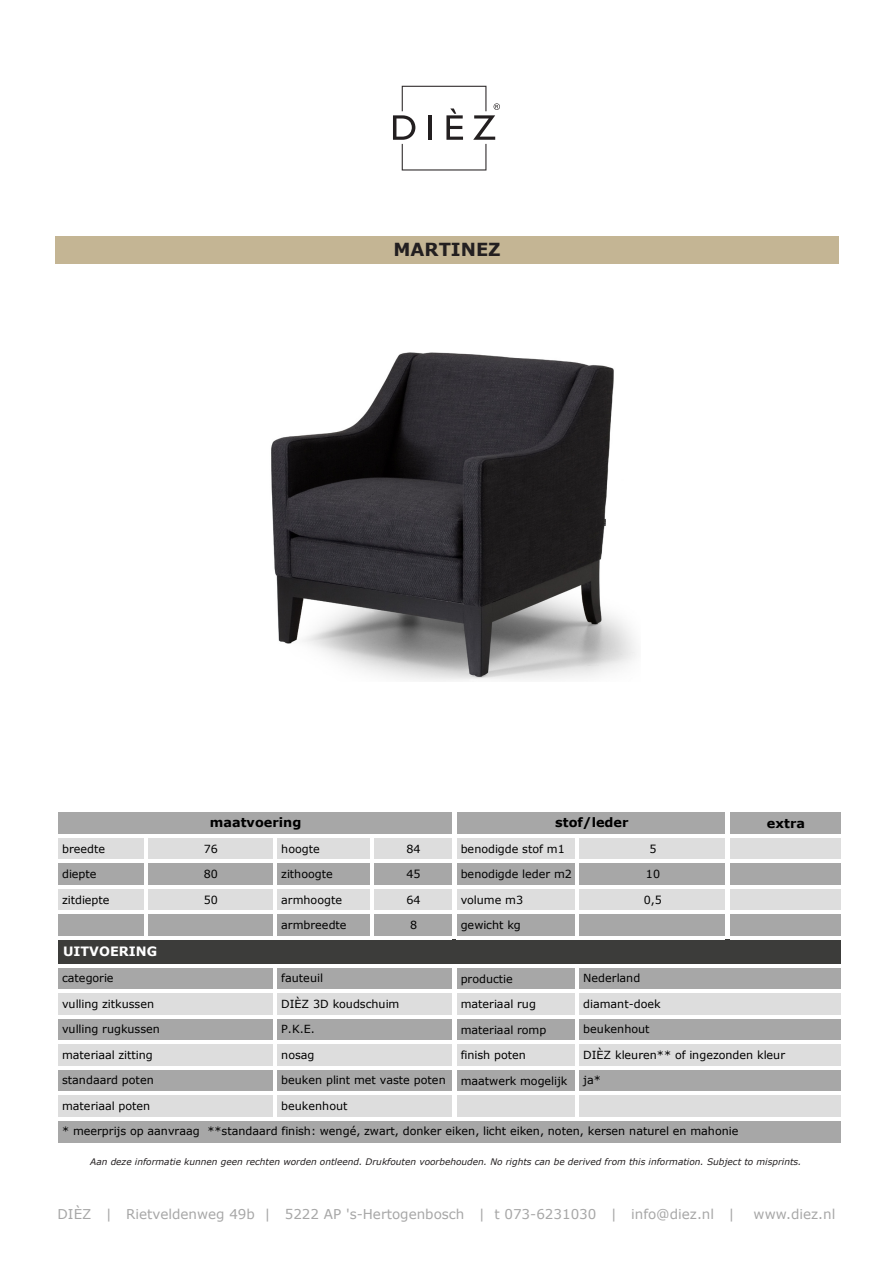
<style>
.page{position:relative;width:893px;height:1263px;background:#fff}
.page>*{position:absolute;margin:0;border:0;box-sizing:border-box;transform-origin:0 0}
.t1{font:700 18px "Verdana";color:#231f20}
.t2{font:13.5px "Verdana";color:#a7a7a7}
.t3{font:700 12.9px "Verdana";color:#000}
.t4{font:700 12.9px "Verdana";color:#fff}
.t5{font:11.1px "Verdana";color:#000}
.t6{font:italic 9px "Verdana";color:#231f20}
</style>
<div class="page">
<svg style="left:393px;top:86px;width:107px;height:84px"></svg>
<div style="left:55px;top:236px;width:784px;height:28px;background:#c4b594"></div>
<img style="left:271px;top:352px;width:365px;height:329px">
<div style="left:56px;top:810px;width:787px;height:26px;background:#a7a7a7"></div>
<div style="left:56px;top:836px;width:787px;height:25px;background:#ddd"></div>
<div style="left:56px;top:861px;width:787px;height:26px;background:#a7a7a7"></div>
<div style="left:56px;top:887px;width:787px;height:25px;background:#ddd"></div>
<div style="left:56px;top:912px;width:787px;height:26px;background:#a7a7a7"></div>
<div style="left:56px;top:938px;width:787px;height:28px;background:#3c3c3a"></div>
<div style="left:56px;top:966px;width:787px;height:25px;background:#a7a7a7"></div>
<div style="left:56px;top:991px;width:787px;height:26px;background:#ddd"></div>
<div style="left:56px;top:1017px;width:787px;height:25px;background:#a7a7a7"></div>
<div style="left:56px;top:1042px;width:787px;height:26px;background:#ddd"></div>
<div style="left:56px;top:1068px;width:787px;height:26px;background:#a7a7a7"></div>
<div style="left:56px;top:1093px;width:787px;height:26px;background:#ddd"></div>
<div style="left:56px;top:1119px;width:787px;height:26px;background:#a7a7a7"></div>
<hr style="left:57px;top:808px;width:395px;height:4px;background:#fff">
<hr style="left:456px;top:808px;width:269px;height:4px;background:#fff">
<hr style="left:57px;top:834px;width:395px;height:3px;background:#fff">
<hr style="left:456px;top:834px;width:269px;height:3px;background:#fff">
<hr style="left:57px;top:860px;width:395px;height:3px;background:#fff">
<hr style="left:456px;top:860px;width:269px;height:3px;background:#fff">
<hr style="left:57px;top:885px;width:395px;height:3px;background:#fff">
<hr style="left:456px;top:885px;width:269px;height:3px;background:#fff">
<hr style="left:57px;top:911px;width:395px;height:3px;background:#fff">
<hr style="left:456px;top:911px;width:269px;height:3px;background:#fff">
<hr style="left:57px;top:936px;width:395px;height:3px;background:#fff">
<hr style="left:456px;top:936px;width:269px;height:3px;background:#fff">
<hr style="left:273px;top:837px;width:3px;height:102px;background:#fff">
<hr style="left:452px;top:808px;width:4px;height:131px;background:#fff">
<hr style="left:57px;top:964px;width:395px;height:3px;background:#fff">
<hr style="left:575px;top:837px;width:3px;height:102px;background:#fff">
<hr style="left:57px;top:990px;width:395px;height:3px;background:#fff">
<hr style="left:57px;top:1015px;width:395px;height:3px;background:#fff">
<hr style="left:57px;top:1041px;width:395px;height:3px;background:#fff">
<hr style="left:57px;top:1066px;width:395px;height:3px;background:#fff">
<hr style="left:57px;top:1092px;width:395px;height:3px;background:#fff">
<hr style="left:57px;top:1117px;width:395px;height:3px;background:#fff">
<hr style="left:54px;top:808px;width:3px;height:338px;background:#fff">
<hr style="left:452px;top:964px;width:4px;height:156px;background:#fff">
<div style="left:725px;top:808px;width:5px;height:131px;background:#fff"></div>
<hr style="left:841px;top:812px;width:3px;height:334px;background:#fff">
<hr style="left:144px;top:837px;width:3px;height:102px;background:#fff">
<hr style="left:273px;top:967px;width:3px;height:153px;background:#fff">
<hr style="left:370px;top:837px;width:3px;height:102px;background:#fff">
<hr style="left:575px;top:967px;width:3px;height:153px;background:#fff">
<hr style="left:730px;top:808px;width:114px;height:4px;background:#fff">
<hr style="left:730px;top:834px;width:114px;height:3px;background:#fff">
<hr style="left:730px;top:860px;width:114px;height:3px;background:#fff">
<hr style="left:730px;top:885px;width:114px;height:3px;background:#fff">
<hr style="left:730px;top:911px;width:114px;height:3px;background:#fff">
<hr style="left:730px;top:936px;width:114px;height:3px;background:#fff">
<hr style="left:456px;top:964px;width:388px;height:3px;background:#fff">
<hr style="left:456px;top:990px;width:388px;height:3px;background:#fff">
<hr style="left:456px;top:1015px;width:388px;height:3px;background:#fff">
<hr style="left:456px;top:1041px;width:388px;height:3px;background:#fff">
<hr style="left:456px;top:1066px;width:388px;height:3px;background:#fff">
<hr style="left:456px;top:1092px;width:388px;height:3px;background:#fff">
<hr style="left:456px;top:1117px;width:388px;height:3px;background:#fff">
<hr style="left:57px;top:1143px;width:787px;height:3px;background:#fff">
<p class="t1" style="left:394px;top:236px;width:109px">MARTINEZ</p>
<p class="t3" style="left:210px;top:813px;width:93px">maatvoering</p>
<p class="t3" style="left:555px;top:813px;width:75px">stof/leder</p>
<p class="t5" style="left:62px;top:841px;width:45px">breedte</p>
<p class="t5" style="left:204px;top:841px;width:16px">76</p>
<p class="t5" style="left:281px;top:841px;width:40px">hoogte</p>
<p class="t5" style="left:407px;top:841px;width:16px">84</p>
<p class="t5" style="left:461px;top:841px;width:106px">benodigde stof m1</p>
<p class="t5" style="left:649px;top:841px;width:9px">5</p>
<p class="t5" style="left:62px;top:867px;width:36px">diepte</p>
<p class="t5" style="left:204px;top:867px;width:16px">80</p>
<p class="t5" style="left:281px;top:867px;width:53px">zithoogte</p>
<p class="t5" style="left:407px;top:867px;width:16px">45</p>
<p class="t5" style="left:461px;top:867px;width:113px">benodigde leder m2</p>
<p class="t5" style="left:646px;top:867px;width:16px">10</p>
<p class="t5" style="left:62px;top:892px;width:49px">zitdiepte</p>
<p class="t5" style="left:204px;top:892px;width:16px">50</p>
<p class="t5" style="left:281px;top:892px;width:62px">armhoogte</p>
<p class="t5" style="left:407px;top:892px;width:16px">64</p>
<p class="t5" style="left:461px;top:892px;width:64px">volume m3</p>
<p class="t5" style="left:644px;top:892px;width:20px">0,5</p>
<p class="t5" style="left:281px;top:918px;width:67px">armbreedte</p>
<p class="t5" style="left:410px;top:918px;width:9px">8</p>
<p class="t5" style="left:461px;top:918px;width:62px">gewicht kg</p>
<p class="t3" style="left:767px;top:814px;width:39px">extra</p>
<p class="t4" style="left:63px;top:942px;width:96px">UITVOERING</p>
<p class="t5" style="left:62px;top:970px;width:53px">categorie</p>
<p class="t5" style="left:62px;top:996px;width:94px">vulling zitkussen</p>
<p class="t5" style="left:281px;top:970px;width:43px">fauteuil</p>
<p class="t5" style="left:281px;top:996px;width:120px">DIÈZ 3D koudschuim</p>
<p class="t5" style="left:281px;top:1021px;width:35px">P.K.E.</p>
<p class="t5" style="left:281px;top:1047px;width:35px">nosag</p>
<p class="t5" style="left:281px;top:1072px;width:166px">beuken plint met vaste poten</p>
<p class="t5" style="left:583px;top:970px;width:59px">Nederland</p>
<p class="t5" style="left:583px;top:996px;width:79px">diamant-doek</p>
<p class="t5" style="left:461px;top:971px;width:54px">productie</p>
<p class="t5" style="left:461px;top:997px;width:77px">materiaal rug</p>
<p class="t5" style="left:461px;top:1022px;width:87px">materiaal romp</p>
<p class="t5" style="left:461px;top:1048px;width:67px">finish poten</p>
<p class="t5" style="left:461px;top:1073px;width:108px">maatwerk mogelijk</p>
<p class="t5" style="left:62px;top:1021px;width:99px">vulling rugkussen</p>
<p class="t5" style="left:62px;top:1047px;width:92px">materiaal zitting</p>
<p class="t5" style="left:62px;top:1072px;width:93px">standaard poten</p>
<p class="t5" style="left:62px;top:1098px;width:90px">materiaal poten</p>
<p class="t5" style="left:281px;top:1098px;width:68px">beukenhout</p>
<p class="t5" style="left:62px;top:1124px;width:678px">* meerprijs op aanvraag **standaard finish: wengé, zwart, donker eiken, licht eiken, noten, kersen naturel en mahonie</p>
<p class="t5" style="left:583px;top:1021px;width:68px">beukenhout</p>
<p class="t5" style="left:583px;top:1047px;width:203px">DIÈZ kleuren** of ingezonden kleur</p>
<p class="t5" style="left:583px;top:1072px;width:19px">ja*</p>
<p class="t6" style="left:90px;top:1155px;width:713px">Aan deze informatie kunnen geen rechten worden ontleend. Drukfouten voorbehouden. No rights can be derived from this information. Subject to misprints.</p>
<p class="t2" style="left:58px;top:1205px;width:678px">DIÈZ | Rietveldenweg 49b | 5222 AP 's-Hertogenbosch | t 073-6231030 | info@diez.nl |</p>
<p class="t2" style="left:754px;top:1205px;width:83px">www.diez.nl</p>
</div>
